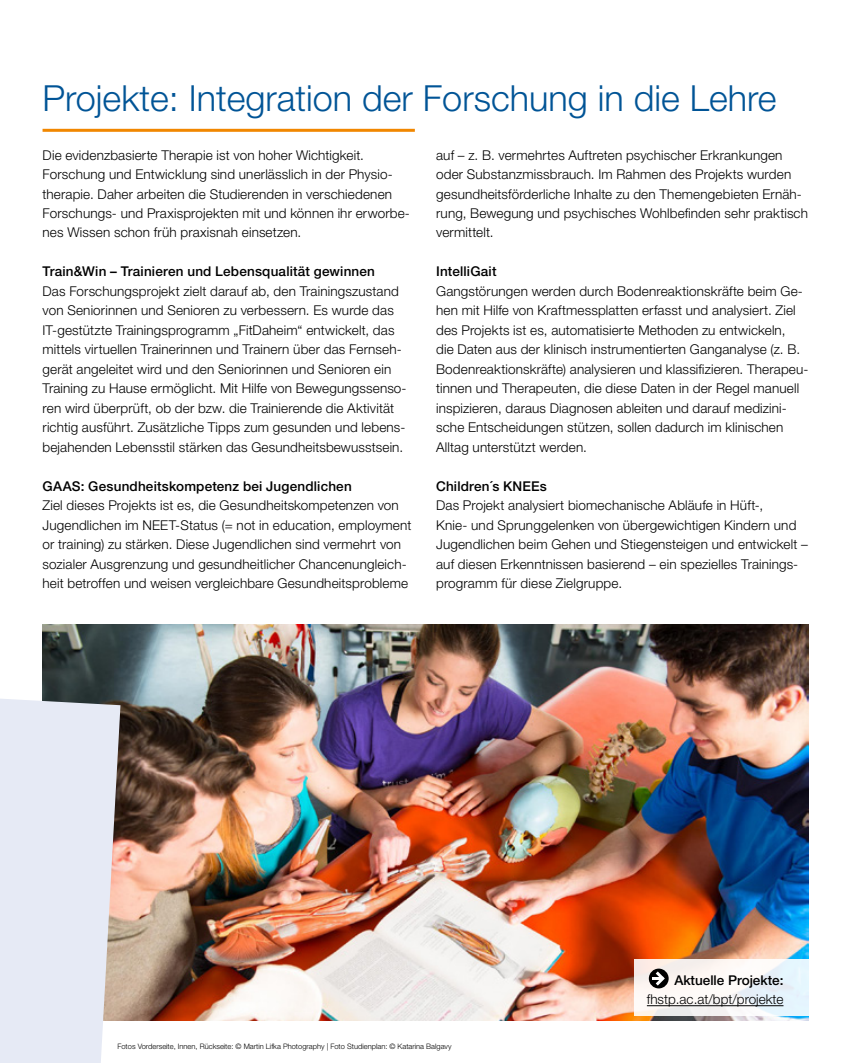
<style>
.page{position:relative;width:851px;height:1063px;background:#fff}
.page>*{position:absolute;margin:0;border:0;box-sizing:border-box;transform-origin:0 0}
.t1{font:300 36px "Helvetica Neue LT Pro";color:#005496}
.t2{font:300 13.5px/19.5px "Helvetica Neue LT Pro";letter-spacing:.01em;color:#000}
.t3{font:500 13.5px "Helvetica Neue LT Pro";letter-spacing:.01em;color:#000}
.t4{font:300 7.5px "Helvetica Neue LT Pro";color:#000}
</style>
<div class="page">
<img style="left:43px;top:625px;width:765px;height:395px">
<div style="left:0;top:699px;width:120px;height:364px;background:#e6eaf5"></div>
<hr style="left:43px;top:129px;width:372px;height:3px;background:#f18700">
<svg style="left:634px;top:959px;width:175px;height:57px;fill:#f9f6f7"></svg>
<hr style="left:646px;top:1005px;width:137px;height:1px;background:#000">
<svg style="left:648px;top:969px;width:20px;height:19px"></svg>
<svg style="left:652px;top:971px;width:12px;height:15px"></svg>
<h1 class="t1" style="left:43px;top:76px;width:735px">Projekte: Integration der Forschung in die Lehre</h1>
<p class="t2" style="left:436px;top:145px;width:373px">auf – z. B. vermehrtes Auftreten psychischer Erkrankungen oder Substanzmissbrauch. Im Rahmen des Projekts wurden gesundheitsförderliche Inhalte zu den Themengebieten Ernäh&shy;rung, Bewegung und psychisches Wohlbefinden sehr praktisch vermittelt.</p>
<p class="t3" style="left:436px;top:264px;width:62px">IntelliGait</p>
<p class="t2" style="left:436px;top:281px;width:374px">Gangstörungen werden durch Bodenreaktionskräfte beim Ge&shy;hen mit Hilfe von Kraftmessplatten erfasst und analysiert. Ziel des Projekts ist es, automatisierte Methoden zu entwickeln,<br>die Daten aus der klinisch instrumentierten Ganganalyse (z. B.<br>Bodenreaktionskräfte) analysieren und klassifizieren. Therapeu&shy;tinnen und Therapeuten, die diese Daten in der Regel manuell inspizieren, daraus Diagnosen ableiten und darauf medizini&shy;sche Entscheidungen stützen, sollen dadurch im klinischen Alltag unterstützt werden.</p>
<p class="t3" style="left:436px;top:478px;width:112px">Children´s KNEEs</p>
<p class="t2" style="left:436px;top:496px;width:373px">Das Projekt analysiert biomechanische Abläufe in Hüft-,<br>Knie- und Sprunggelenken von übergewichtigen Kindern und Jugendlichen beim Gehen und Stiegensteigen und entwickelt – auf diesen Erkenntnissen basierend – ein spezielles Trainings&shy;programm für diese Zielgruppe.</p>
<p class="t2" style="left:43px;top:145px;width:369px">Die evidenzbasierte Therapie ist von hoher Wichtigkeit.<br>Forschung und Entwicklung sind unerlässlich in der Physio&shy;therapie. Daher arbeiten die Studierenden in verschiedenen Forschungs- und Praxisprojekten mit und können ihr erworbe&shy;nes Wissen schon früh praxisnah einsetzen.</p>
<p class="t3" style="left:43px;top:264px;width:334px">Train&amp;Win – Trainieren und Lebensqualität gewinnen</p>
<p class="t2" style="left:43px;top:281px;width:365px">Das Forschungsprojekt zielt darauf ab, den Trainingszustand von Seniorinnen und Senioren zu verbessern. Es wurde das IT-gestützte Trainingsprogramm „FitDaheim“ entwickelt, das mittels virtuellen Trainerinnen und Trainern über das Fernseh&shy;gerät angeleitet wird und den Seniorinnen und Senioren ein Training zu Hause ermöglicht. Mit Hilfe von Bewegungssenso&shy;ren wird überprüft, ob der bzw. die Trainierende die Aktivität richtig ausführt. Zusätzliche Tipps zum gesunden und lebens&shy;bejahenden Lebensstil stärken das Gesundheitsbewusstsein.</p>
<p class="t3" style="left:43px;top:478px;width:311px">GAAS: Gesundheitskompetenz bei Jugendlichen</p>
<p class="t2" style="left:43px;top:496px;width:370px">Ziel dieses Projekts ist es, die Gesundheitskompetenzen von Jugendlichen im NEET-Status (= not in education, employment or training) zu stärken. Diese Jugendlichen sind vermehrt von sozialer Ausgrenzung und gesundheitlicher Chancenungleich&shy;heit betroffen und weisen vergleichbare Gesundheitsprobleme</p>
<p class="t4" style="left:117px;top:1042px;width:335px">Fotos Vorderseite, Innen, Rückseite: © Martin Lifka Photography | Foto Studienplan: © Katarina Balgavy</p>
<p class="t3" style="left:674px;top:972px;width:111px">Aktuelle Projekte:</p>
<p class="t2" style="left:646px;top:990px;width:138px">fhstp.ac.at/bpt/projekte</p>
</div>
